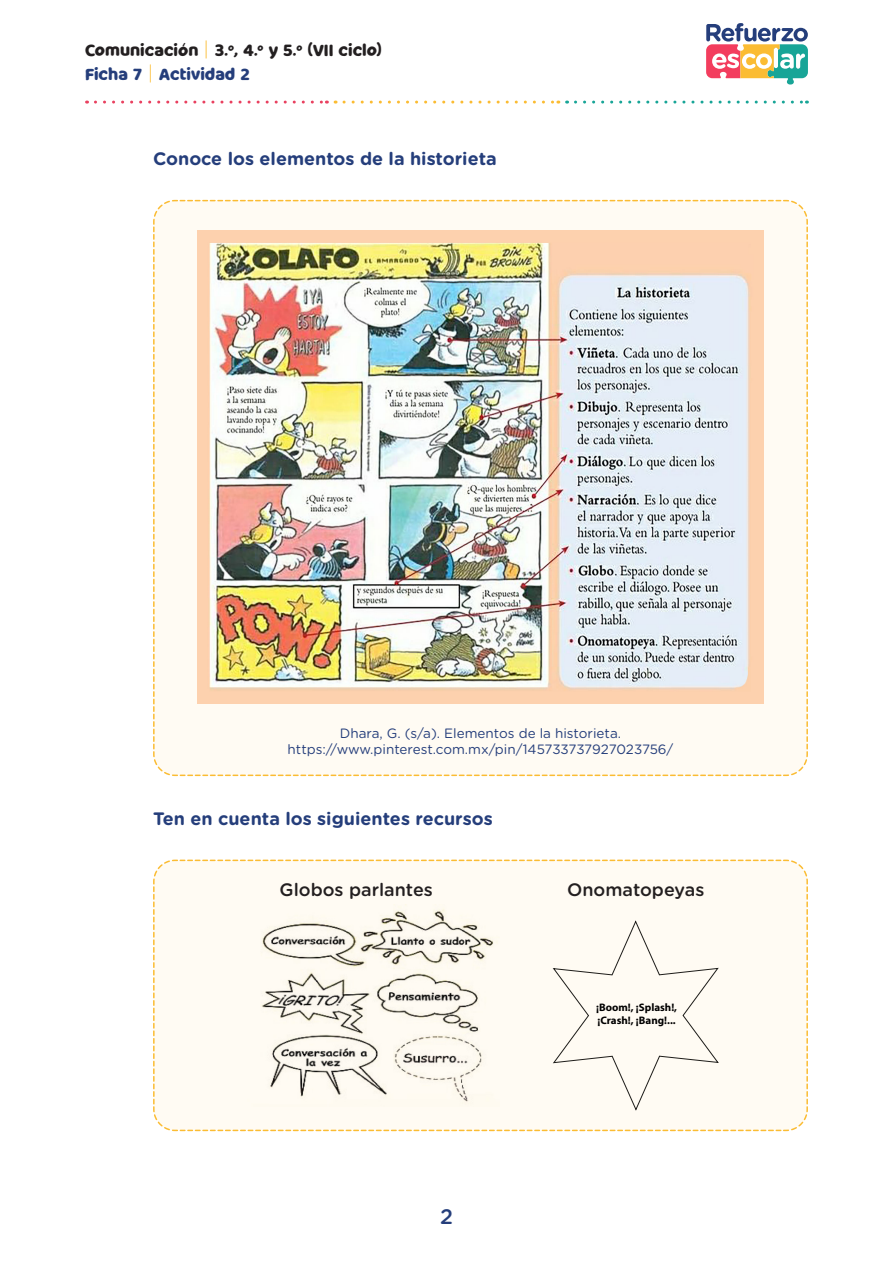
<style>
.page{position:relative;width:893px;height:1263px;background:#fff}
.page>*{position:absolute;margin:0;border:0;box-sizing:border-box;transform-origin:0 0}
.t1{font:500 21px "Gotham Rounded";color:#253e7b}
.t2{font:700 18px "Gotham Rounded";color:#253e7b}
.t3{font:500 18px "Gotham Rounded";color:#231f20}
.t4{font:16.5px/23.4px "Milky Nice Clean";color:#231f20}
.t5{font:13.5px/16.5px "Gotham Rounded";color:#253e7b;text-align:center}
.t6{font:700 10.95px/13px "Myriad Pro";color:#000}
.s1{font-family:"Gotham Rounded";font-weight:300;font-size:19.5px;color:#fbbc33}
.s2{color:#253e7b}
</style>
<div class="page">
<svg style="left:706px;top:23px;width:102px;height:62px"></svg>
<svg style="left:95px;top:101px;width:232px;height:3px"></svg>
<svg style="left:344px;top:101px;width:215px;height:3px"></svg>
<svg style="left:575px;top:101px;width:232px;height:3px"></svg>
<svg style="left:153px;top:199px;width:655px;height:578px"></svg>
<div style="left:153px;top:859px;width:655px;height:273px;background:#fffbf3"></div>
<div style="left:552px;top:919px;width:168px;height:193px;background:#fffbf3"></div>
<img style="left:198px;top:230px;width:565px;height:473px">
<img style="left:235px;top:905px;width:265px;height:201px">
<p class="t4" style="left:85px;top:39px;width:298px">Comunicación <span class="s1">|</span> 3.<sup>o</sup>, 4.<sup>o</sup> y 5.<sup>o</sup> (VII ciclo)<br><span class="s2">Ficha 7</span> <span class="s1">|</span> <span class="s2">Actividad 2</span></p>
<h2 class="t2" style="left:153px;top:146px;width:345px">Conoce los elementos de la historieta</h2>
<p class="t5" style="left:288px;top:724px;width:387px">Dhara, G. (s/a). Elementos de la historieta. https://www.pinterest.com.mx/pin/145733737927023756/</p>
<h2 class="t2" style="left:153px;top:805px;width:341px">Ten en cuenta los siguientes recursos</h2>
<h2 class="t3" style="left:280px;top:877px;width:155px">Globos parlantes</h2>
<h2 class="t3" style="left:567px;top:877px;width:139px">Onomatopeyas</h2>
<h1 class="t1" style="left:440px;top:1202px;width:14px">2</h1>
<p class="t6" style="left:596px;top:1000px;width:83px">¡Boom!, ¡Splash!, ¡Crash!, ¡Bang!...</p>
</div>
